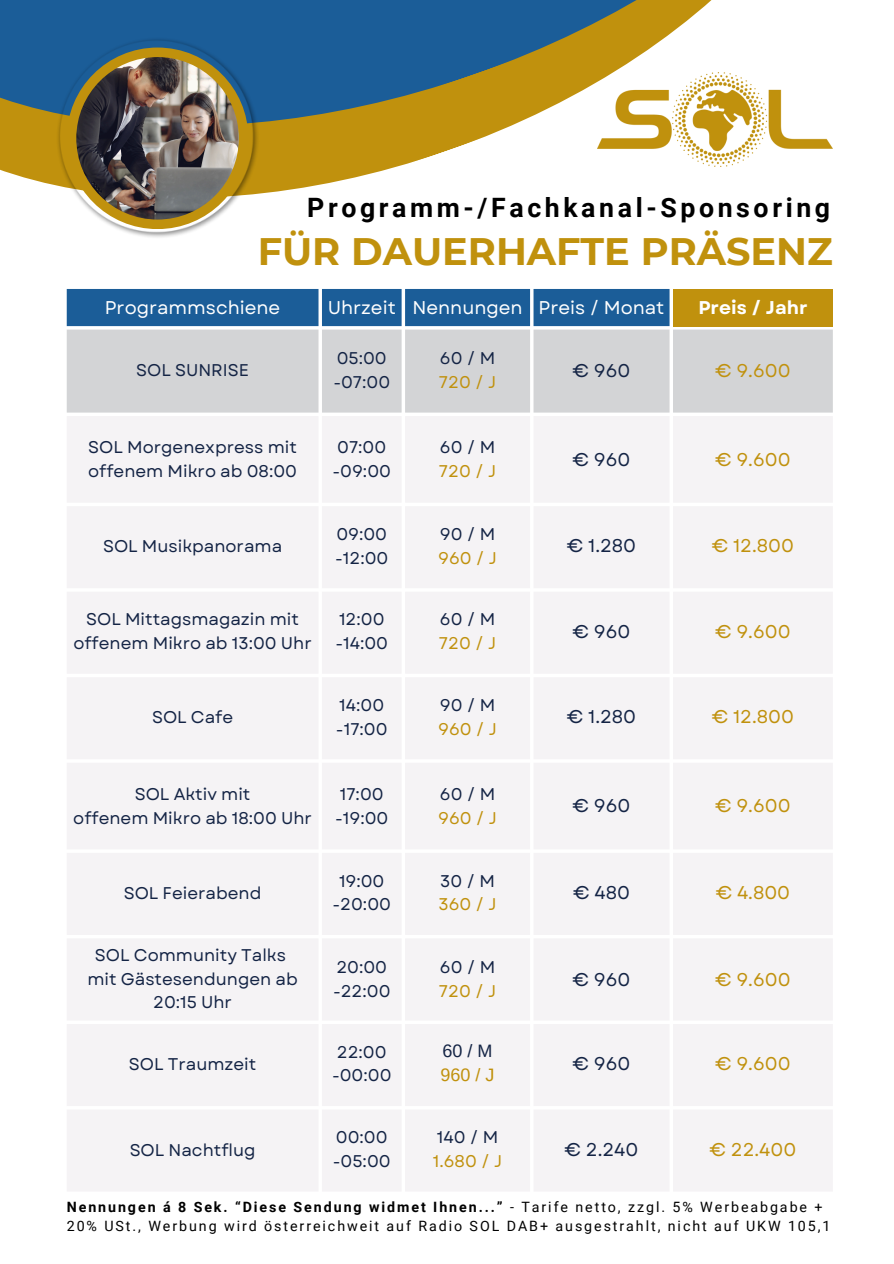
<style>
.page{position:relative;width:894px;height:1264px;background:#fff}
.page>*{position:absolute;margin:0;border:0;box-sizing:border-box;transform-origin:0 0}
.t1{font:700 38.25px "Montserrat";color:#c0910d}
.t2{font:700 26.7px "Roboto";letter-spacing:.135em;color:#000}
.t3{font:18.45px "Garet";color:#c0910d}
.t4{font:18.45px "Garet";color:#142445}
.t5{font:18.45px "Garet";color:#fff}
.t6{font:700 18.45px "Garet";color:#fff}
.t7{font:18px "Arimo";color:#c0910d}
.t8{font:18px "Arimo";color:#142445}
.t9{font:16.95px/23.7px "Garet";color:#142445;text-align:center}
.t10{font:16.95px "Garet";color:#c0910d}
.t11{font:14.25px/19px "Roboto";letter-spacing:.135em;color:#000}
.s1{font-weight:700}
</style>
<div class="page">
<svg style="left:23px;top:177px;width:334px;height:17px"></svg>
<svg style="left:0;top:0;width:833px;height:177px"></svg>
<img style="left:56px;top:37px;width:203px;height:201px">
<div style="left:67px;top:48px;width:181px;height:181px;background:#c0910d;border-radius:50%"></div>
<img style="left:76px;top:57px;width:163px;height:162px;border-radius:50%">
<div style="left:67px;top:289px;width:602px;height:37px;background:#1b5d98"></div>
<div style="left:672px;top:289px;width:160px;height:37px;background:#c0910d"></div>
<div style="left:67px;top:329px;width:765px;height:83px;background:#d3d4d6"></div>
<div style="left:67px;top:416px;width:765px;height:775px;background:#f5f3f5"></div>
<img style="left:597px;top:72px;width:235px;height:95px">
<p class="t2" style="left:307px;top:193px;width:524px">Programm-/Fachkanal-Sponsoring</p>
<p class="t1" style="left:257px;top:227px;width:576px">FÜR DAUERHAFTE PRÄSENZ</p>
<p class="t5" style="left:105px;top:294px;width:177px">Programmschiene</p>
<p class="t5" style="left:327px;top:294px;width:70px">Uhrzeit</p>
<h2 class="t5" style="left:412px;top:294px;width:112px">Nennungen</h2>
<h1 class="t5" style="left:538px;top:294px;width:127px">Preis / Monat</h1>
<p class="t6" style="left:698px;top:294px;width:111px">Preis / Jahr</p>
<p class="t9" style="left:136px;top:358px;width:114px">SOL SUNRISE</p>
<p class="t9" style="left:336px;top:347px;width:52px">05:00</p>
<p class="t9" style="left:333px;top:370px;width:58px">-07:00</p>
<p class="t9" style="left:440px;top:347px;width:57px">60/M</p>
<p class="t10" style="left:439px;top:370px;width:59px">720 / J</p>
<p class="t4" style="left:572px;top:357px;width:59px">€ 960</p>
<p class="t3" style="left:715px;top:357px;width:77px">€ 9.600</p>
<p class="t9" style="left:88px;top:435px;width:210px;text-align:left">SOL Morgenexpress mit offenem Mikro ab 08:00</p>
<p class="t9" style="left:337px;top:435px;width:51px">07:00</p>
<p class="t9" style="left:332px;top:459px;width:60px">-09:00</p>
<p class="t9" style="left:440px;top:435px;width:57px">60/M</p>
<p class="t10" style="left:439px;top:458px;width:59px">720 / J</p>
<p class="t4" style="left:572px;top:446px;width:59px">€ 960</p>
<p class="t3" style="left:715px;top:446px;width:77px">€ 9.600</p>
<p class="t9" style="left:103px;top:534px;width:180px">SOL Musikpanorama</p>
<p class="t9" style="left:336px;top:522px;width:52px">09:00</p>
<p class="t9" style="left:335px;top:546px;width:55px">-12:00</p>
<p class="t9" style="left:440px;top:522px;width:57px">90/M</p>
<p class="t10" style="left:438px;top:545px;width:60px">960 / J</p>
<p class="t4" style="left:566px;top:532px;width:71px">€ 1.280</p>
<p class="t3" style="left:711px;top:532px;width:84px">€ 12.800</p>
<p class="t9" style="left:73px;top:607px;width:240px">SOL Mittagsmagazin mit offenem Mikro ab 13:00 Uhr</p>
<p class="t9" style="left:339px;top:607px;width:47px">12:00</p>
<p class="t9" style="left:335px;top:631px;width:54px">-14:00</p>
<p class="t9" style="left:440px;top:607px;width:57px">60/M</p>
<p class="t10" style="left:439px;top:631px;width:59px">720 / J</p>
<p class="t4" style="left:572px;top:618px;width:59px">€ 960</p>
<p class="t3" style="left:715px;top:618px;width:77px">€ 9.600</p>
<p class="t9" style="left:152px;top:705px;width:83px">SOL Cafe</p>
<p class="t9" style="left:339px;top:693px;width:46px">14:00</p>
<p class="t9" style="left:336px;top:717px;width:53px">-17:00</p>
<p class="t9" style="left:440px;top:693px;width:57px">90/M</p>
<p class="t10" style="left:438px;top:716px;width:60px">960 / J</p>
<p class="t4" style="left:566px;top:703px;width:71px">€ 1.280</p>
<p class="t3" style="left:711px;top:703px;width:84px">€ 12.800</p>
<p class="t9" style="left:135px;top:782px;width:117px">SOL Aktiv mit</p>
<p class="t9" style="left:73px;top:805px;width:240px">offenem Mikro ab 18:00 Uhr</p>
<p class="t9" style="left:340px;top:782px;width:45px">17:00</p>
<p class="t9" style="left:335px;top:805px;width:55px">-19:00</p>
<p class="t9" style="left:440px;top:782px;width:57px">60/M</p>
<p class="t10" style="left:438px;top:805px;width:60px">960 / J</p>
<p class="t4" style="left:572px;top:792px;width:59px">€ 960</p>
<p class="t3" style="left:715px;top:792px;width:77px">€ 9.600</p>
<p class="t9" style="left:124px;top:881px;width:139px">SOL Feierabend</p>
<p class="t9" style="left:339px;top:868px;width:47px">19:00</p>
<p class="t9" style="left:332px;top:892px;width:60px">-20:00</p>
<p class="t9" style="left:440px;top:868px;width:56px">30/M</p>
<p class="t10" style="left:438px;top:892px;width:60px">360 / J</p>
<p class="t4" style="left:573px;top:879px;width:58px">€ 480</p>
<p class="t3" style="left:715px;top:879px;width:76px">€ 4.800</p>
<p class="t9" style="left:95px;top:943px;width:192px">SOL Community Talks</p>
<p class="t9" style="left:87px;top:966px;width:212px">mit Gästesendungen ab<br>20:15 Uhr</p>
<p class="t9" style="left:336px;top:955px;width:52px">20:00</p>
<p class="t9" style="left:333px;top:979px;width:59px">-22:00</p>
<p class="t9" style="left:440px;top:955px;width:57px">60/M</p>
<p class="t10" style="left:439px;top:978px;width:59px">720 / J</p>
<p class="t4" style="left:572px;top:965px;width:59px">€ 960</p>
<p class="t3" style="left:715px;top:965px;width:77px">€ 9.600</p>
<p class="t9" style="left:129px;top:1052px;width:129px">SOL Traumzeit</p>
<p class="t9" style="left:337px;top:1040px;width:51px">22:00</p>
<p class="t9" style="left:332px;top:1063px;width:61px">-00:00</p>
<p class="t8" style="left:442px;top:1040px;width:51px">60 / M</p>
<p class="t7" style="left:440px;top:1065px;width:55px">960 / J</p>
<p class="t4" style="left:572px;top:1050px;width:59px">€ 960</p>
<p class="t3" style="left:715px;top:1050px;width:77px">€ 9.600</p>
<p class="t9" style="left:130px;top:1137px;width:127px">SOL Nachtflug</p>
<p class="t9" style="left:336px;top:1125px;width:53px">00:00</p>
<p class="t9" style="left:333px;top:1149px;width:59px">-05:00</p>
<p class="t9" style="left:436px;top:1125px;width:63px">140 / M</p>
<p class="t10" style="left:433px;top:1148px;width:71px">1.680 / J</p>
<p class="t4" style="left:564px;top:1135px;width:75px">€ 2.240</p>
<p class="t3" style="left:709px;top:1135px;width:88px">€ 22.400</p>
<p class="t11" style="left:67px;top:1197px;width:765px"><span class="s1">Nennungen á 8 Sek. “Diese Sendung widmet Ihnen...”</span> - Tarife netto, zzgl. 5% Werbeabgabe +<br>20% USt., Werbung wird österreichweit auf Radio SOL DAB+ ausgestrahlt, nicht auf UKW 105,1</p>
</div>
